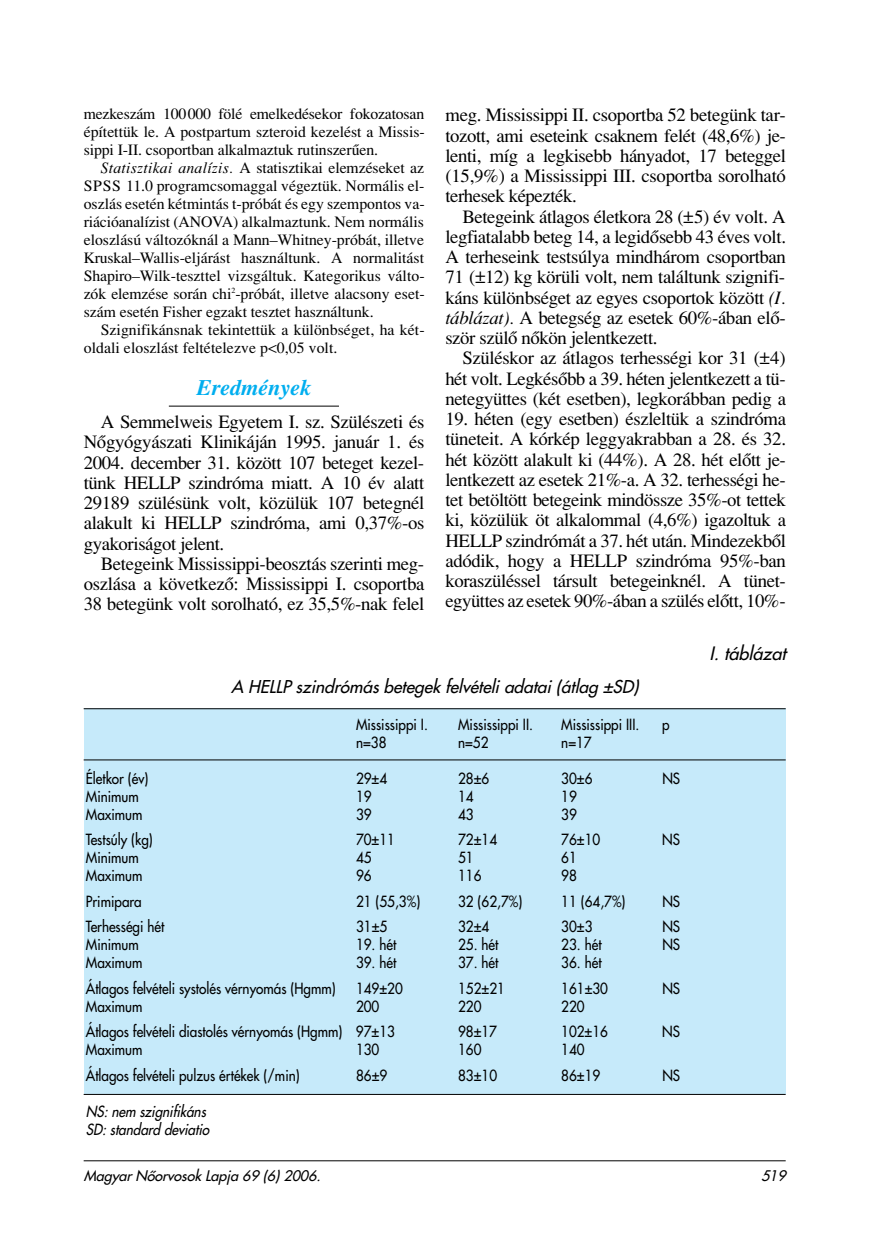
<style>
.page{position:relative;width:872px;height:1233px;background:#fff}
.page>*{position:absolute;margin:0;border:0;box-sizing:border-box;transform-origin:0 0}
.t1{font:italic 700 22.5px "H Times";letter-spacing:-.01em;color:#00aeef}
.t2{font:18.75px/20.2px "H Times Roman";letter-spacing:-.02em;color:#000;text-align:justify}
.t3{font:italic 18px "H Futura";color:#000}
.t4{font:italic 17.25px "H Futura";color:#000}
.t5{font:15.75px/18px "H Times Roman";color:#000;text-align:justify}
.t6{font:15px "H Futura";color:#000;scale:.9 1}
.t7{font:italic 15px/18px "H Futura";color:#000;scale:.9 1}
.t8{font:italic 14.25px "H Futura";color:#000}
.s1{font-family:"H Times";font-style:italic}
</style>
<div class="page">
<div style="left:84px;top:709px;width:701px;height:385px;background:#c6eafa"></div>
<hr style="left:84px;top:1160px;width:701px;height:1px;background:#000">
<hr style="left:169px;top:406px;width:170px;height:1px;background:#000">
<hr style="left:84px;top:760px;width:701px;height:1px;background:#000">
<hr style="left:84px;top:708px;width:701px;height:1px;background:#000">
<hr style="left:84px;top:1094px;width:701px;height:1px;background:#000">
<p class="t5" style="left:84px;top:107px;width:342px">mezkeszám 100000 fölé emelkedésekor fokozatosan építettük le. A postpartum szteroid kezelést a Missis&shy;sippi I-II. csoportban alkalmaztuk rutinszerûen.</p>
<p class="t5" style="left:84px;top:161px;width:342px;text-indent:17px"><span class="s1">Statisztikai analízis.</span> A statisztikai elemzéseket az SPSS 11.0 programcsomaggal végeztük. Normális el&shy;oszlás esetén kétmintás t-próbát és egy szempontos va&shy;riációanalízist (ANOVA) alkalmaztunk. Nem normális eloszlású változóknál a Mann–Whitney-próbát, illetve Kruskal–Wallis-eljárást használtunk. A normalitást Shapiro–Wilk-teszttel vizsgáltuk. Kategorikus válto&shy;zók elemzése során chi<sup>2</sup>-próbát, illetve alacsony eset&shy;szám esetén Fisher egzakt tesztet használtunk.</p>
<p class="t5" style="left:84px;top:323px;width:342px;text-indent:17px">Szignifikánsnak tekintettük a különbséget, ha két&shy;oldali eloszlást feltételezve p&lt;0,05 volt.</p>
<p class="t1" style="left:197px;top:380px;width:116px">Eredmények</p>
<p class="t2" style="left:84px;top:414px;width:342px;text-indent:17px">A Semmelweis Egyetem I. sz. Szülészeti és Nôgyógyászati Klinikáján 1995. január 1. és 2004. december 31. között 107 beteget kezel&shy;tünk HELLP szindróma miatt. A 10 év alatt 29189 szülésünk volt, közülük 107 betegnél alakult ki HELLP szindróma, ami 0,37%-os gyakoriságot jelent.</p>
<p class="t2" style="left:84px;top:556px;width:342px;text-indent:17px">Betegeink Mississippi-beosztás szerinti meg&shy;oszlása a következô: Mississippi I. csoportba 38 betegünk volt sorolható, ez 35,5%-nak felel</p>
<p class="t2" style="left:445px;top:107px;width:342px">meg. Mississippi II. csoportba 52 betegünk tar&shy;tozott, ami eseteink csaknem felét (48,6%) je&shy;lenti, míg a legkisebb hányadot, 17 beteggel (15,9%) a Mississippi III. csoportba sorolható terhesek képezték.</p>
<p class="t2" style="left:445px;top:208px;width:342px;text-indent:17px">Betegeink átlagos életkora 28 (±5) év volt. A legfiatalabb beteg 14, a legidôsebb 43 éves volt.<br>A terheseink testsúlya mindhárom csoportban 71 (±12) kg körüli volt, nem találtunk szignifi&shy;káns különbséget az egyes csoportok között <span class="s1">(I. táblázat).</span> A betegség az esetek 60%-ában elô&shy;ször szülô nôkön jelentkezett.</p>
<p class="t2" style="left:445px;top:350px;width:342px;text-indent:17px">Szüléskor az átlagos terhességi kor 31 (±4) hét volt. Legkésôbb a 39. héten jelentkezett a tü&shy;netegyüttes (két esetben), legkorábban pedig a</p>
<p class="t2" style="left:445px;top:411px;width:342px">19. héten (egy esetben) észleltük a szindróma tüneteit. A kórkép leggyakrabban a 28. és 32. hét között alakult ki (44%). A 28. hét elôtt je&shy;lentkezett az esetek 21%-a. A 32. terhességi he&shy;tet betöltött betegeink mindössze 35%-ot tettek ki, közülük öt alkalommal (4,6%) igazoltuk a HELLP szindrómát a 37. hét után. Mindezekbôl adódik, hogy a HELLP szindróma 95%-ban koraszüléssel társult betegeinknél. A tünet&shy;együttes az esetek 90%-ában a szülés elôtt, 10%-</p>
<p class="t3" style="left:709px;top:644px;width:82px">I.táblázat</p>
<p class="t4" style="left:231px;top:678px;width:413px">A HELLP szindrómásbetegek felvételiadatai(átlag ±SD)</p>
<p class="t6" style="left:356px;top:716px;width:81px">Mississippi I.</p>
<p class="t6" style="left:458px;top:716px;width:85px">Mississippi II.</p>
<p class="t6" style="left:561px;top:716px;width:88px">Mississippi III.</p>
<p class="t6" style="left:662px;top:716px;width:10px">p</p>
<p class="t6" style="left:356px;top:734px;width:35px">n=38</p>
<p class="t6" style="left:458px;top:734px;width:35px">n=52</p>
<p class="t6" style="left:561px;top:734px;width:35px">n=17</p>
<p class="t6" style="left:86px;top:770px;width:71px">Életkor (év)</p>
<p class="t6" style="left:356px;top:770px;width:36px">29±4</p>
<p class="t6" style="left:458px;top:770px;width:36px">28±6</p>
<p class="t6" style="left:561px;top:770px;width:36px">30±6</p>
<p class="t6" style="left:662px;top:770px;width:21px">NS</p>
<p class="t6" style="left:86px;top:788px;width:60px">Minimum</p>
<p class="t6" style="left:356px;top:788px;width:19px">19</p>
<p class="t6" style="left:458px;top:788px;width:19px">14</p>
<p class="t6" style="left:561px;top:788px;width:19px">19</p>
<p class="t6" style="left:86px;top:806px;width:64px">Maximum</p>
<p class="t6" style="left:356px;top:806px;width:19px">39</p>
<p class="t6" style="left:458px;top:806px;width:19px">43</p>
<p class="t6" style="left:561px;top:806px;width:19px">39</p>
<p class="t6" style="left:86px;top:832px;width:76px">Testsúly (kg)</p>
<p class="t6" style="left:356px;top:832px;width:45px">70±11</p>
<p class="t6" style="left:458px;top:832px;width:45px">72±14</p>
<p class="t6" style="left:561px;top:832px;width:45px">76±10</p>
<p class="t6" style="left:662px;top:832px;width:21px">NS</p>
<p class="t6" style="left:86px;top:850px;width:60px">Minimum</p>
<p class="t6" style="left:356px;top:850px;width:19px">45</p>
<p class="t6" style="left:458px;top:850px;width:19px">51</p>
<p class="t6" style="left:561px;top:850px;width:19px">61</p>
<p class="t6" style="left:86px;top:868px;width:64px">Maximum</p>
<p class="t6" style="left:356px;top:868px;width:19px">96</p>
<p class="t6" style="left:458px;top:868px;width:28px">116</p>
<p class="t6" style="left:561px;top:868px;width:19px">98</p>
<p class="t6" style="left:86px;top:893px;width:64px">Primipara</p>
<p class="t6" style="left:356px;top:893px;width:73px">21 (55,3%)</p>
<p class="t6" style="left:458px;top:893px;width:73px">32 (62,7%)</p>
<p class="t6" style="left:561px;top:893px;width:73px">11 (64,7%)</p>
<p class="t6" style="left:662px;top:893px;width:21px">NS</p>
<p class="t6" style="left:86px;top:919px;width:89px">Terhességi hét</p>
<p class="t6" style="left:356px;top:919px;width:36px">31±5</p>
<p class="t6" style="left:458px;top:919px;width:36px">32±4</p>
<p class="t6" style="left:561px;top:919px;width:36px">30±3</p>
<p class="t6" style="left:662px;top:919px;width:21px">NS</p>
<p class="t6" style="left:86px;top:937px;width:60px">Minimum</p>
<p class="t6" style="left:356px;top:937px;width:46px">19. hét</p>
<p class="t6" style="left:458px;top:937px;width:46px">25. hét</p>
<p class="t6" style="left:561px;top:937px;width:46px">23. hét</p>
<p class="t6" style="left:662px;top:937px;width:21px">NS</p>
<p class="t6" style="left:86px;top:955px;width:64px">Maximum</p>
<p class="t6" style="left:356px;top:955px;width:46px">39. hét</p>
<p class="t6" style="left:458px;top:955px;width:46px">37. hét</p>
<p class="t6" style="left:561px;top:955px;width:46px">36. hét</p>
<p class="t6" style="left:86px;top:980px;width:279px">Átlagos felvételi systolés vérnyomás (Hgmm)</p>
<p class="t6" style="left:356px;top:980px;width:54px">149±20</p>
<p class="t6" style="left:458px;top:980px;width:54px">152±21</p>
<p class="t6" style="left:561px;top:980px;width:54px">161±30</p>
<p class="t6" style="left:662px;top:980px;width:21px">NS</p>
<p class="t6" style="left:86px;top:998px;width:64px">Maximum</p>
<p class="t6" style="left:356px;top:998px;width:28px">200</p>
<p class="t6" style="left:458px;top:998px;width:28px">220</p>
<p class="t6" style="left:561px;top:998px;width:28px">220</p>
<p class="t6" style="left:86px;top:1024px;width:345px">Átlagos felvételi diastolés vérnyomás (Hgmm) 97±13</p>
<p class="t6" style="left:458px;top:1024px;width:45px">98±17</p>
<p class="t6" style="left:561px;top:1024px;width:54px">102±16</p>
<p class="t6" style="left:662px;top:1024px;width:21px">NS</p>
<p class="t6" style="left:86px;top:1042px;width:64px">Maximum</p>
<p class="t6" style="left:356px;top:1042px;width:28px">130</p>
<p class="t6" style="left:458px;top:1042px;width:28px">160</p>
<p class="t6" style="left:561px;top:1042px;width:28px">140</p>
<p class="t6" style="left:86px;top:1067px;width:239px">Átlagos felvételi pulzus értékek (/min)</p>
<p class="t6" style="left:356px;top:1067px;width:36px">86±9</p>
<p class="t6" style="left:458px;top:1067px;width:45px">83±10</p>
<p class="t6" style="left:561px;top:1067px;width:45px">86±19</p>
<p class="t6" style="left:662px;top:1067px;width:21px">NS</p>
<p class="t7" style="left:86px;top:1103px;width:142px">NS:nem szignifikáns<br>SD:standard deviatio</p>
<p class="t8" style="left:84px;top:1168px;width:242px">MagyarNôorvosok Lapja 69 (6)2006.</p>
<p class="t8" style="left:761px;top:1168px;width:30px">519</p>
</div>
